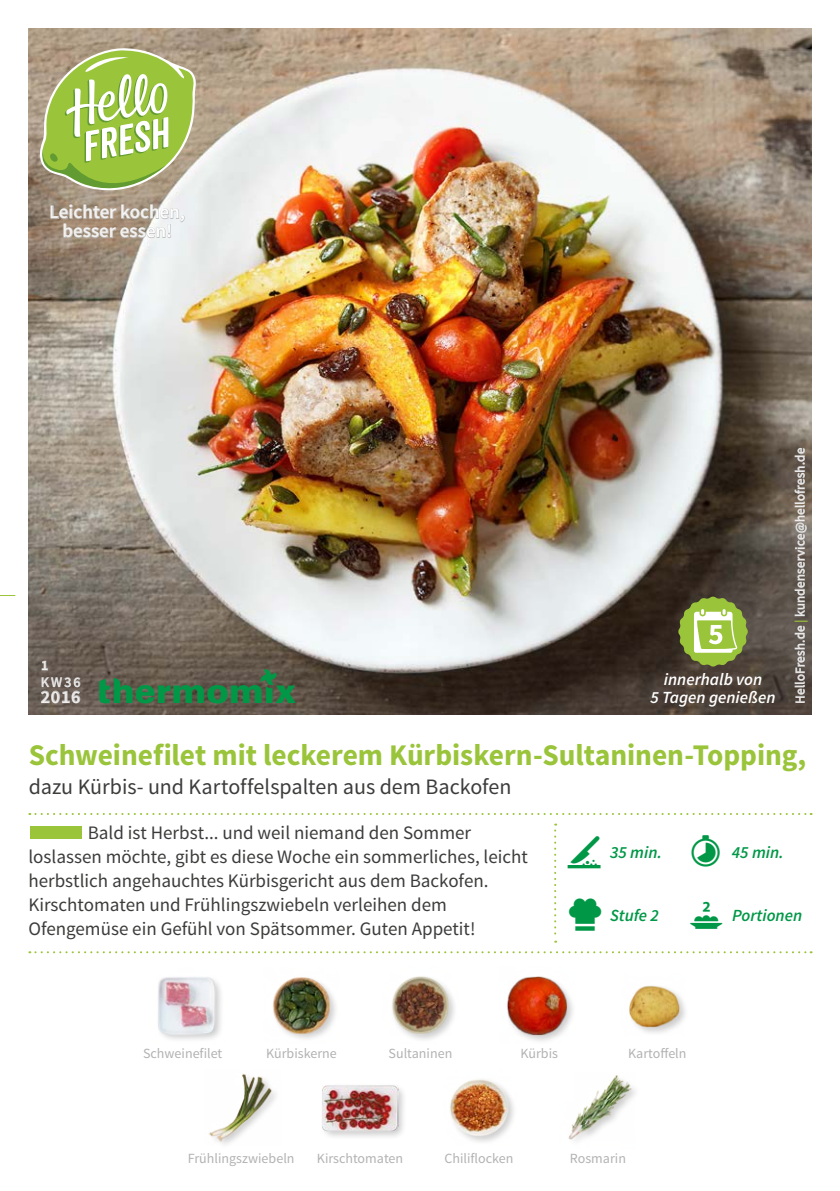
<style>
.page{position:relative;width:840px;height:1191px;background:#fff}
.page>*{position:absolute;margin:0;border:0;box-sizing:border-box;transform-origin:0 0}
.FRONT_Recipe_Title{font:700 30px "Source Sans Pro";letter-spacing:-.005em;color:#9ac43a}
.FRONT_Recipe_Subtitl{font:22px "Source Sans Pro";letter-spacing:-.005em;color:#3c3c3b}
.FRONT___BACK_Running{font:19px/24px "Source Sans Pro";color:#3c3c3b}
.t1{font:600 19px/19px "Source Sans Pro";color:#fff;text-align:center}
.t2{font:600 18px "Source Sans Pro";color:#fff}
.FRONT_Icons{font:italic 600 17px "Source Sans Pro";color:#009847}
.FRONT_Icons-2{font:italic 600 17px/18px "Source Sans Pro";color:#fff;text-align:center}
.FRONT_ingredients{font:14px "Source Sans Pro";color:#b3b2b2}
.t3{font:14px "Source Sans Pro";color:#fff}
.t4{font:600 14px "Source Sans Pro";color:#fff}
.t5{font:13px "Source Sans Pro";letter-spacing:.02em;color:#fff}
.s1{font-weight:700;color:#9ac43a}
</style>
<div class="page">
<img style="left:28px;top:28px;width:783px;height:686px">
<svg style="left:677px;top:596px;width:70px;height:71px;background:#93a857"></svg>
<svg style="left:0;top:595px;width:15px;height:1px"></svg>
<svg style="left:29px;top:813px;width:782px;height:2px"></svg>
<svg style="left:554px;top:823px;width:2px;height:119px"></svg>
<svg style="left:29px;top:951px;width:782px;height:2px"></svg>
<div style="left:320px;top:1082px;width:87px;height:58px;background:#000;opacity:.2"></div>
<img style="left:321px;top:1082px;width:77px;height:58px">
<img style="left:507px;top:976px;width:66px;height:65px">
<img style="left:392px;top:976px;width:63px;height:64px">
<img style="left:450px;top:1079px;width:64px;height:63px">
<img style="left:629px;top:985px;width:56px;height:48px">
<img style="left:273px;top:977px;width:63px;height:62px">
<img style="left:158px;top:977px;width:63px;height:63px">
<img style="left:568px;top:1075px;width:67px;height:66px">
<img style="left:209px;top:1074px;width:67px;height:70px">
<div style="left:30px;top:826px;width:52px;height:12px;background:#9ac43a"></div>
<svg style="left:36px;top:48px;width:160px;height:204px;background:#afba7c"></svg>
<svg style="left:793px;top:625px;width:12px;height:78px"></svg>
<svg style="left:793px;top:447px;width:13px;height:170px;background:#867e78"></svg>
<svg style="left:40px;top:660px;width:41px;height:44px;background:#7a7069"></svg>
<svg style="left:99px;top:669px;width:197px;height:34px;background:#64574c"></svg>
<p class="t1" style="left:50px;top:203px;width:137px">Leichter kochen, besser essen!</p>
<p class="t4" style="left:41px;top:656px;width:9px">1</p>
<p class="t3" style="left:41px;top:673px;width:41px">KW36</p>
<p class="t2" style="left:41px;top:685px;width:41px">2016</p>
<p class="FRONT_Icons-2" style="left:650px;top:670px;width:126px">innerhalb von<br>5 Tagen genießen</p>
<p class="t5" style="left:791px;top:703px;width:257px;rotate:-90deg">HelloFresh.de <span class="s1">|</span> kundenservice@hellofresh.de</p>
<p class="FRONT_Recipe_Title" style="left:29px;top:736px;width:778px">Schweinefilet mit leckerem Kürbiskern-Sultaninen-Topping,</p>
<p class="FRONT_Recipe_Subtitl" style="left:29px;top:773px;width:484px">dazu Kürbis- und Kartoffelspalten aus dem Backofen</p>
<p class="FRONT___BACK_Running" style="left:28px;top:820px;width:501px;text-indent:59px">Bald ist Herbst... und weil niemand den Sommer loslassen möchte, gibt es diese Woche ein sommerliches, leicht herbstlich angehauchtes Kürbisgericht aus dem Backofen.<br>Kirschtomaten und Frühlingszwiebeln verleihen dem Ofengemüse ein Gefühl von Spätsommer. Guten Appetit!</p>
<p class="FRONT_Icons" style="left:609px;top:841px;width:53px">35 min.</p>
<p class="FRONT_Icons" style="left:731px;top:841px;width:53px">45 min.</p>
<p class="FRONT_Icons" style="left:609px;top:905px;width:50px">Stufe 2</p>
<p class="FRONT_Icons" style="left:731px;top:905px;width:72px">Portionen</p>
<p class="FRONT_ingredients" style="left:143px;top:1044px;width:81px">Schweinefilet</p>
<p class="FRONT_ingredients" style="left:627px;top:1044px;width:60px">Kartoffeln</p>
<p class="FRONT_ingredients" style="left:266px;top:1044px;width:72px">Kürbiskerne</p>
<p class="FRONT_ingredients" style="left:388px;top:1044px;width:65px">Sultaninen</p>
<p class="FRONT_ingredients" style="left:520px;top:1044px;width:39px">Kürbis</p>
<p class="FRONT_ingredients" style="left:317px;top:1149px;width:88px">Kirschtomaten</p>
<p class="FRONT_ingredients" style="left:444px;top:1149px;width:70px">Chiliflocken</p>
<p class="FRONT_ingredients" style="left:188px;top:1149px;width:108px">Frühlingszwiebeln</p>
<p class="FRONT_ingredients" style="left:569px;top:1149px;width:58px">Rosmarin</p>
</div>
